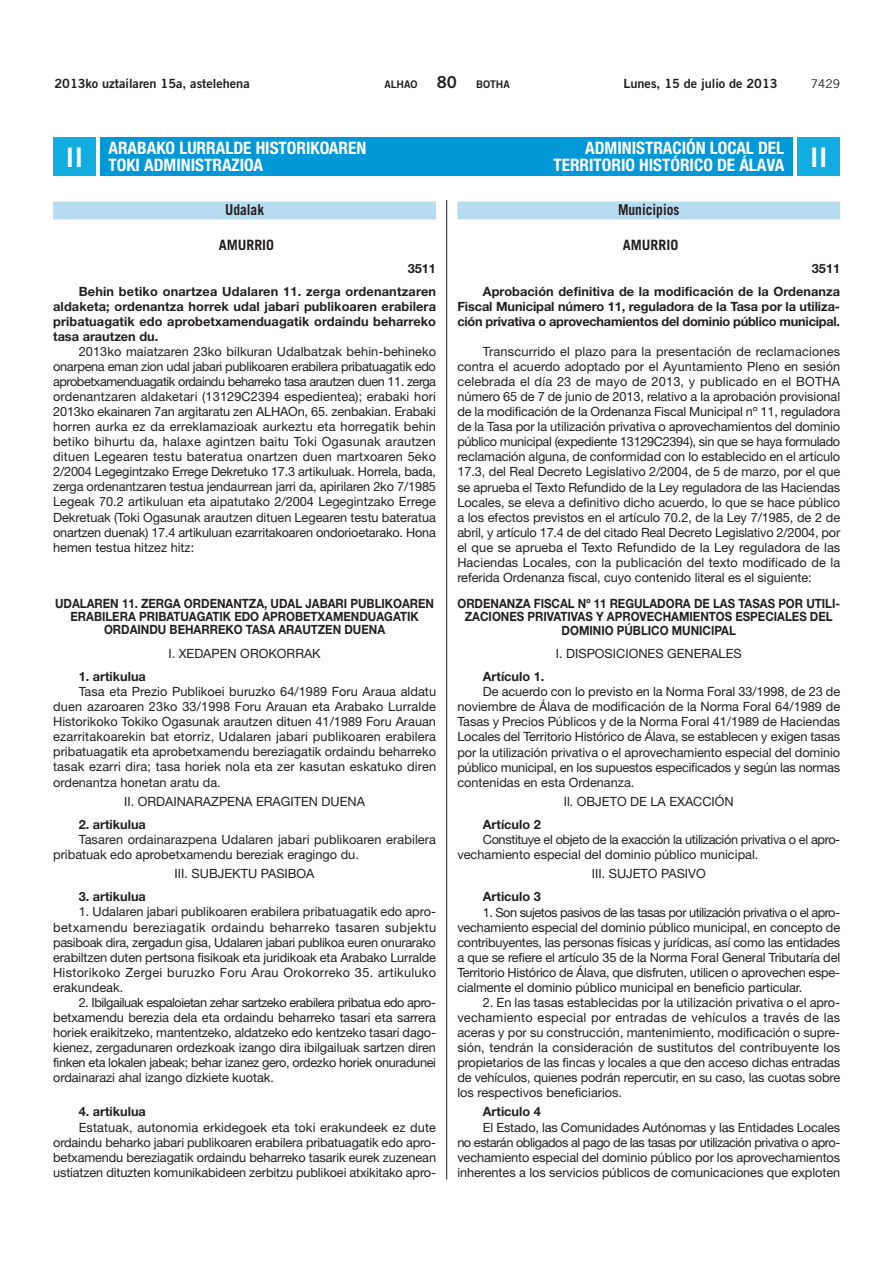
<style>
.page{position:relative;width:893px;height:1263px;background:#fff}
.page>*{position:absolute;margin:0;border:0;box-sizing:border-box;transform-origin:0 0}
.t1{font:27px "Trade Gothic Bold Two";color:#fff}
.t2{font:700 condensed 17.25px/17.2px "Helvetica Neue";color:#fff;text-align:right}
.t3{font:700 15px "Trade Gothic";color:#231f20;scale:.9 1}
.t4{font:700 14.25px "Trade Gothic";color:#231f20}
.t5{font:12.75px/15.1px "Helvetica Neue";color:#231f20;text-align:justify}
.t6{font:700 12.75px/14.9px "Helvetica Neue";color:#231f20;text-align:right}
.t7{font:700 12.75px/13.4px "Helvetica Neue";color:#231f20;text-align:center;scale:.9 1}
.t8{font:12.75px/15.1px "Helvetica Neue";letter-spacing:-.03em;color:#231f20}
.t9{font:12.75px "Trade Gothic Bold Two";color:#231f20}
.t10{font:12px "Trade Gothic";color:#231f20}
.t11{font:10.5px "Trade Gothic Bold Two";color:#231f20}
.s1{font-size:16.5px}
</style>
<div class="page">
<div style="left:53px;top:202px;width:383px;height:18px;background:#b7dbf1"></div>
<hr style="left:446px;top:139px;width:1px;height:1040px;background:#231f20">
<div style="left:457px;top:202px;width:383px;height:18px;background:#b7dbf1"></div>
<div style="left:53px;top:95px;width:787px;height:105px;background:#fff"></div>
<div style="left:53px;top:138px;width:43px;height:38px;background:#11ade0"></div>
<div style="left:797px;top:138px;width:43px;height:38px;background:#11ade0"></div>
<div style="left:406px;top:138px;width:386px;height:38px;background:#0098d6"></div>
<div style="left:100px;top:138px;width:357px;height:38px;background:#0098d6"></div>
<p class="t9" style="left:54px;top:79px;width:197px">2013ko uztailaren 15a, astelehena</p>
<p class="t11" style="left:384px;top:80px;width:127px">ALHAO <span class="s1">80</span> BOTHA</p>
<p class="t9" style="left:623px;top:79px;width:156px">Lunes, 15 de julio de 2013</p>
<p class="t10" style="left:810px;top:79px;width:31px">7429</p>
<h2 class="t2" style="left:553px;top:141px;width:232px">ADMINISTRACIÓN LOCAL DEL<br>TERRITORIO HISTÓRICO DE ÁLAVA</h2>
<h2 class="t2" style="left:108px;top:141px;width:259px;text-align:left">ARABAKO LURRALDE HISTORIKOAREN<br>TOKI ADMINISTRAZIOA</h2>
<h1 class="t1" style="left:65px;top:147px;width:19px">II</h1>
<h1 class="t1" style="left:810px;top:147px;width:19px">II</h1>
<p class="t3" style="left:225px;top:204px;width:45px">Udalak</p>
<p class="t4" style="left:219px;top:239px;width:57px">AMURRIO</p>
<p class="t6" style="left:79px;top:258px;width:359px;line-height:23.2px">3511<br>Behin betiko onartzea Udalaren 11. zerga ordenantzaren</p>
<p class="t6" style="left:53px;top:300px;width:384px;text-align:justify">aldaketa; ordenantza horrek udal jabari publikoaren erabilera pribatuagatik edo aprobetxamenduagatik ordaindu beharreko tasa arautzen du.</p>
<p class="t5" style="left:53px;top:345px;width:384px;text-indent:26px">2013ko maiatzaren 23ko bilkuran Udalbatzak behin-behineko onarpena eman zion udal jabari publikoaren erabilera pribatuagatik edo aprobetxamenduagatik ordaindu beharreko tasa arautzen duen 11. zerga ordenantzaren aldaketari (13129C2394 espedientea); erabaki hori 2013ko ekainaren 7an argitaratu zen ALHAOn, 65. zenbakian. Erabaki horren aurka ez da erreklamazioak aurkeztu eta horregatik behin betiko bihurtu da, halaxe agintzen baitu Toki Ogasunak arautzen dituen Legearen testu bateratua onartzen duen martxoaren 5eko 2/2004 Legegintzako Errege Dekretuko 17.3 artikuluak. Horrela, bada, zerga ordenantzaren testua jendaurrean jarri da, apirilaren 2ko 7/1985<br>Legeak 70.2 artikuluan eta aipatutako 2/2004 Legegintzako Errege Dekretuak (Toki Ogasunak arautzen dituen Legearen testu bateratua onartzen duenak) 17.4 artikuluan ezarritakoaren ondorioetarako. Hona hemen testua hitzez hitz:</p>
<p class="t7" style="left:55px;top:598px;width:422px">UDALAREN 11. ZERGA ORDENANTZA, UDAL JABARI PUBLIKOAREN<br>ERABILERA PRIBATUAGATIK EDO APROBETXAMENDUAGATIK<br>ORDAINDU BEHARREKO TASA ARAUTZEN DUENA</p>
<p class="t5" style="left:168px;top:647px;width:154px">I. XEDAPEN OROKORRAK</p>
<p class="t6" style="left:79px;top:670px;width:69px">1. artikulua</p>
<p class="t5" style="left:53px;top:685px;width:384px;text-indent:26px">Tasa eta Prezio Publikoei buruzko 64/1989 Foru Araua aldatu duen azaroaren 23ko 33/1998 Foru Arauan eta Arabako Lurralde Historikoko Tokiko Ogasunak arautzen dituen 41/1989 Foru Arauan ezarritakoarekin bat etorriz, Udalaren jabari publikoaren erabilera pribatuagatik eta aprobetxamendu bereziagatik ordaindu beharreko tasak ezarri dira; tasa horiek nola eta zer kasutan eskatuko diren ordenantza honetan aratu da.</p>
<p class="t5" style="left:124px;top:795px;width:242px">II. ORDAINARAZPENA ERAGITEN DUENA</p>
<p class="t6" style="left:79px;top:818px;width:69px">2. artikulua</p>
<p class="t5" style="left:53px;top:833px;width:384px;text-indent:26px">Tasaren ordainarazpena Udalaren jabari publikoaren erabilera pribatuak edo aprobetxamendu bereziak eragingo du.</p>
<p class="t5" style="left:175px;top:867px;width:141px">III. SUBJEKTU PASIBOA</p>
<p class="t6" style="left:79px;top:891px;width:69px">3. artikulua</p>
<p class="t5" style="left:53px;top:906px;width:384px;text-indent:26px">1. Udalaren jabari publikoaren erabilera pribatuagatik edo apro&shy;betxamendu bereziagatik ordaindu beharreko tasaren subjektu pasiboak dira, zergadun gisa, Udalaren jabari publikoa euren onurarako erabiltzen duten pertsona fisikoak eta juridikoak eta Arabako Lurralde Historikoko Zergei buruzko Foru Arau Orokorreko 35. artikuluko erakundeak.</p>
<p class="t5" style="left:53px;top:996px;width:384px;text-indent:26px">2. Ibilgailuak espaloietan zehar sartzeko erabilera pribatua edo apro&shy;betxamendu berezia dela eta ordaindu beharreko tasari eta sarrera horiek eraikitzeko, mantentzeko, aldatzeko edo kentzeko tasari dago&shy;kienez, zergadunaren ordezkoak izango dira ibilgailuak sartzen diren finken eta lokalen jabeak; behar izanez gero, ordezko horiek onuradunei ordainarazi ahal izango dizkiete kuotak.</p>
<p class="t6" style="left:79px;top:1106px;width:69px">4. artikulua</p>
<p class="t5" style="left:53px;top:1121px;width:384px;text-indent:26px">Estatuak, autonomia erkidegoek eta toki erakundeek ez dute ordaindu beharko jabari publikoaren erabilera pribatuagatik edo apro&shy;betxamendu bereziagatik ordaindu beharreko tasarik eurek zuzenean ustiatzen dituzten komunikabideen zerbitzu publikoei atxikitako apro-</p>
<p class="t3" style="left:618px;top:204px;width:70px">Municipios</p>
<p class="t4" style="left:623px;top:239px;width:57px">AMURRIO</p>
<p class="t6" style="left:483px;top:258px;width:359px;line-height:23.2px">3511<br>Aprobación definitiva de la modificación de la Ordenanza</p>
<p class="t6" style="left:457px;top:300px;width:384px;text-align:left">Fiscal Municipal número 11, reguladora de la Tasa por la utiliza - ción privativa o aprovechamientos del dominio público municipal.</p>
<p class="t5" style="left:457px;top:345px;width:384px;text-indent:26px">Transcurrido el plazo para la presentación de reclamaciones contra el acuerdo adoptado por el Ayuntamiento Pleno en sesión celebrada el día 23 de mayo de 2013, y publicado en el BOTHA número 65 de 7 de junio de 2013, relativo a la aprobación provisional de la modificación de la Ordenanza Fiscal Municipal nº 11, reguladora de la Tasa por la utilización privativa o aprovechamientos del dominio público municipal (expediente 13129C2394), sin que se haya formulado reclamación alguna, de conformidad con lo establecido en el artículo 17.3, del Real Decreto Legislativo 2/2004, de 5 de marzo, por el que se aprueba el Texto Refundido de la Ley reguladora de las Haciendas Locales, se eleva a definitivo dicho acuerdo, lo que se hace público a los efectos previstos en el artículo 70.2, de la Ley 7/1985, de 2 de abril, y artículo 17.4 de del citado Real Decreto Legislativo 2/2004, por el que se aprueba el Texto Refundido de la Ley reguladora de las Haciendas Locales, con la publicación del texto modificado de la referida Ordenanza fiscal, cuyo contenido literal es el siguiente:</p>
<p class="t7" style="left:457px;top:598px;width:426px">ORDENANZA FISCAL Nº 11 REGULADORA DE LAS TASAS POR UTILI-<br>ZACIONES PRIVATIVAS Y APROVECHAMIENTOS ESPECIALES DEL<br>DOMINIO PÚBLICO MUNICIPAL</p>
<p class="t5" style="left:556px;top:647px;width:187px">I. DISPOSICIONES GENERALES</p>
<p class="t6" style="left:483px;top:670px;width:63px">Artículo 1.</p>
<p class="t5" style="left:457px;top:685px;width:384px;text-indent:26px">De acuerdo con lo previsto en la Norma Foral 33/1998, de 23 de noviembre de Álava de modificación de la Norma Foral 64/1989 de Tasas y Precios Públicos y de la Norma Foral 41/1989 de Haciendas Locales del Territorio Histórico de Álava, se establecen y exigen tasas por la utilización privativa o el aprovechamiento especial del dominio público municipal, en los supuestos especificados y según las normas contenidas en esta Ordenanza.</p>
<p class="t5" style="left:563px;top:795px;width:172px">Il. OBJETO DE LA EXACCIÓN</p>
<p class="t6" style="left:483px;top:818px;width:59px">Artículo 2</p>
<p class="t8" style="left:457px;top:833px;width:384px;text-indent:26px">Constituye el objeto de la exacción la utilización privativa o el apro&shy;vechamiento especial del dominio público municipal.</p>
<p class="t5" style="left:591px;top:867px;width:115px">III. SUJETO PASIVO</p>
<p class="t6" style="left:483px;top:891px;width:59px">Articulo 3</p>
<p class="t5" style="left:457px;top:906px;width:384px;text-indent:26px">1. Son sujetos pasivos de las tasas por utilización privativa o el apro&shy;vechamiento especial del dominio público municipal, en concepto de contribuyentes, las personas físicas y jurídicas, así como las entidades a que se refiere el artículo 35 de la Norma Foral General Tributaría del Territorio Histórico de Álava, que disfruten, utilicen o aprovechen espe&shy;cialmente el dominio público municipal en beneficio particular.</p>
<p class="t5" style="left:457px;top:996px;width:384px;text-indent:26px">2. En las tasas establecidas por la utilización privativa o el apro&shy;vechamiento especial por entradas de vehículos a través de las aceras y por su construcción, mantenimiento, modificación o supre - sión, tendrán la consideración de sustitutos del contribuyente los propietarios de las fincas y locales a que den acceso dichas entradas de vehículos, quienes podrán repercutir, en su caso, las cuotas sobre los respectivos beneficiarios.</p>
<p class="t6" style="left:483px;top:1106px;width:59px">Articulo 4</p>
<p class="t5" style="left:457px;top:1121px;width:384px;text-indent:26px">El Estado, las Comunidades Autónomas y las Entidades Locales no estarán obligados al pago de las tasas por utilización privativa o apro&shy;vechamiento especial del dominio público por los aprovechamientos inherentes a los servicios públicos de comunicaciones que exploten</p>
</div>
